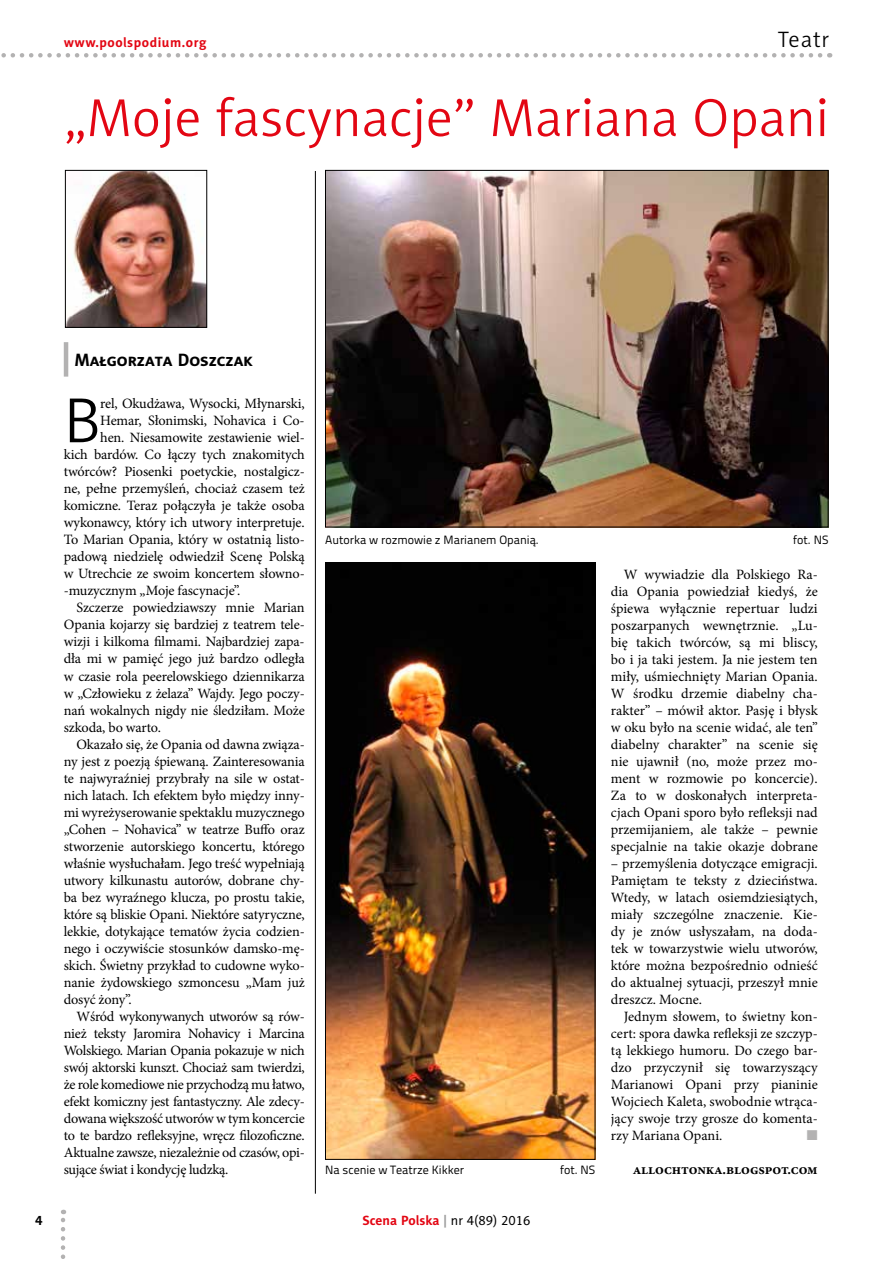
<style>
.page{position:relative;width:893px;height:1263px;background:#fff}
.page>*{position:absolute;margin:0;border:0;box-sizing:border-box;transform-origin:0 0}
.t1{font:64.35px "Naomi Sans EFN Light";color:#000}
.t2{font:54px "Naomi Sans EFN Light";color:#e30613}
.t3{font:22.5px "Naomi Sans EFN Light";letter-spacing:.04em;color:#000}
.t4{font:700 18px "Naomi Sans EFN";color:#000}
.t5{font:14.25px/17px "Minion Pro";letter-spacing:-.01em;color:#000;text-align:justify}
.t6{font:14.25px "Minion Pro";letter-spacing:-.03em;color:#000}
.t7{font:700 14.25px "Minion Pro";letter-spacing:-.01em;color:#000}
.t8{font:14.25px "Zapf Dingbats ITC";color:#b3b2b2}
.t9{font:700 13.5px "Naomi Sans EFN";color:#e30613}
.t10{font:700 13.5px "Naomi Sans EFN";letter-spacing:.04em;color:#e30613}
.t11{font:700 13.5px "Naomi Sans EFN";color:#000}
.t12{font:12px "Titillium Text 22 L";color:#000}
.s1{color:#9d9d9c}
.s2{font-weight:400;color:#000}
</style>
<div class="page">
<svg style="left:61px;top:1210px;width:4px;height:49px"></svg>
<hr style="left:315px;top:85px;width:1px;height:1109px;background:#000">
<svg style="left:1px;top:53px;width:819px;height:5px"></svg>
<div style="left:64px;top:85px;width:765px;height:85px;background:#fff"></div>
<hr style="left:64px;top:342px;width:4px;height:35px;background:#b3b2b2">
<img style="left:67px;top:172px;width:138px;height:154px">
<div style="left:65px;top:170px;width:142px;height:158px;border:1px solid #000"></div>
<img style="left:327px;top:563px;width:266px;height:595px">
<div style="left:325px;top:561px;width:270px;height:599px;border:1px solid #000"></div>
<img style="left:327px;top:172px;width:499px;height:353px">
<p class="t10" style="left:64px;top:34px;width:144px">www.poolspodium.org</p>
<h3 class="t3" style="left:778px;top:26px;width:53px">Teatr</h3>
<h2 class="t2" style="left:64px;top:87px;width:767px">„Moje fascynacje” Mariana Opani</h2>
<p class="t4" style="left:75px;top:349px;width:180px">Małgorzata Doszczak</p>
<h1 class="t1" style="left:64px;top:384px;width:39px">B</h1>
<p class="t5" style="left:100px;top:395px;width:206px">rel, Okudżawa, Wysocki, Młynarski,</p>
<p class="t5" style="left:100px;top:412px;width:206px">Hemar, Słonimski, Nohavica i Co-</p>
<p class="t5" style="left:100px;top:429px;width:206px">hen. Niesamowite zestawienie wiel-</p>
<p class="t5" style="left:64px;top:446px;width:242px">kich bardów. Co łączy tych znakomitych</p>
<p class="t5" style="left:64px;top:463px;width:242px">twórców? Piosenki poetyckie, nostalgicz-</p>
<p class="t5" style="left:64px;top:480px;width:242px">ne, pełne przemyśleń, chociaż czasem też</p>
<p class="t5" style="left:64px;top:497px;width:242px">komiczne. Teraz połączyła je także osoba</p>
<p class="t5" style="left:64px;top:514px;width:242px">wykonawcy, który ich utwory interpretuje.</p>
<p class="t5" style="left:64px;top:531px;width:242px">To Marian Opania, który w ostatnią listo-</p>
<p class="t5" style="left:64px;top:548px;width:242px">padową niedzielę odwiedził Scenę Polską</p>
<p class="t5" style="left:64px;top:565px;width:242px">w Utrechcie ze swoim koncertem słowno-</p>
<p class="t5" style="left:64px;top:582px;width:178px">-muzycznym „Moje fascynacje”.</p>
<p class="t5" style="left:77px;top:599px;width:230px">Szczerze powiedziawszy mnie Marian</p>
<p class="t5" style="left:64px;top:616px;width:242px">Opania kojarzy się bardziej z teatrem tele-</p>
<p class="t5" style="left:64px;top:633px;width:242px">wizji i kilkoma filmami. Najbardziej zapa-</p>
<p class="t5" style="left:64px;top:650px;width:242px">dła mi w pamięć jego już bardzo odległa</p>
<p class="t5" style="left:64px;top:667px;width:242px">w czasie rola peerelowskiego dziennikarza</p>
<p class="t5" style="left:64px;top:684px;width:242px">w „Człowieku z żelaza” Wajdy. Jego poczy-</p>
<p class="t5" style="left:64px;top:701px;width:242px">nań wokalnych nigdy nie śledziłam. Może</p>
<p class="t5" style="left:64px;top:719px;width:99px">szkoda, bo warto.</p>
<p class="t5" style="left:77px;top:736px;width:230px">Okazało się, że Opania od dawna związa-</p>
<p class="t5" style="left:64px;top:753px;width:242px">ny jest z poezją śpiewaną. Zainteresowania</p>
<p class="t5" style="left:64px;top:770px;width:242px">te najwyraźniej przybrały na sile w ostat-</p>
<p class="t5" style="left:64px;top:787px;width:242px">nich latach. Ich efektem było między inny-</p>
<p class="t5" style="left:64px;top:804px;width:242px">mi wyreżyserowanie spektaklu muzycznego</p>
<p class="t5" style="left:64px;top:821px;width:242px">„Cohen – Nohavica” w teatrze Buffo oraz</p>
<p class="t5" style="left:64px;top:838px;width:242px">stworzenie autorskiego koncertu, którego</p>
<p class="t5" style="left:64px;top:855px;width:242px">właśnie wysłuchałam. Jego treść wypełniają</p>
<p class="t5" style="left:64px;top:872px;width:242px">utwory kilkunastu autorów, dobrane chy-</p>
<p class="t5" style="left:64px;top:889px;width:242px">ba bez wyraźnego klucza, po prostu takie,</p>
<p class="t5" style="left:64px;top:906px;width:242px">które są bliskie Opani. Niektóre satyryczne,</p>
<p class="t5" style="left:64px;top:923px;width:242px">lekkie, dotykające tematów życia codzien-</p>
<p class="t5" style="left:64px;top:940px;width:242px">nego i oczywiście stosunków damsko-mę-</p>
<p class="t5" style="left:64px;top:957px;width:242px">skich. Świetny przykład to cudowne wyko-</p>
<p class="t5" style="left:64px;top:974px;width:242px">nanie żydowskiego szmoncesu „Mam już</p>
<p class="t5" style="left:64px;top:991px;width:69px">dosyć żony”.</p>
<p class="t6" style="left:77px;top:1007px;width:230px">Wśród wykonywanych utworów są rów-</p>
<p class="t5" style="left:64px;top:1025px;width:242px">nież teksty Jaromira Nohavicy i Marcina</p>
<p class="t5" style="left:64px;top:1042px;width:242px">Wolskiego. Marian Opania pokazuje w nich</p>
<p class="t5" style="left:64px;top:1059px;width:242px">swój aktorski kunszt. Chociaż sam twierdzi,</p>
<p class="t5" style="left:64px;top:1076px;width:242px">że role komediowe nie przychodzą mu łatwo,</p>
<p class="t5" style="left:64px;top:1093px;width:242px">efekt komiczny jest fantastyczny. Ale zdecy-</p>
<p class="t5" style="left:64px;top:1110px;width:242px">dowana większość utworów w tym koncercie</p>
<p class="t5" style="left:64px;top:1127px;width:242px">to te bardzo refleksyjne, wręcz filozoficzne.</p>
<p class="t5" style="left:64px;top:1144px;width:242px">Aktualne zawsze, niezależnie od czasów, opi-</p>
<p class="t5" style="left:64px;top:1161px;width:166px">sujące świat i kondycję ludzką.</p>
<p class="t12" style="left:325px;top:531px;width:215px">Autorka w rozmowie z Marianem Opanią.</p>
<p class="t12" style="left:793px;top:531px;width:37px">fot. NS</p>
<p class="t12" style="left:325px;top:1160px;width:140px">Na scenie w Teatrze Kikker</p>
<p class="t12" style="left:560px;top:1160px;width:37px">fot. NS</p>
<p class="t5" style="left:611px;top:566px;width:208px;text-indent:13px">W wywiadzie dla Polskiego Ra&shy;dia Opania powiedział kiedyś, że śpiewa wyłącznie repertuar ludzi poszarpanych wewnętrznie. „Lu&shy;bię takich twórców, są mi bliscy, bo i ja taki jestem. Ja nie jestem ten miły, uśmiechnięty Marian Opania.<br>W środku drzemie diabelny cha&shy;rakter” – mówił aktor. Pasję i błysk w oku było na scenie widać, ale ten” diabelny charakter” na scenie się nie ujawnił (no, może przez mo&shy;ment w rozmowie po koncercie).<br>Za to w doskonałych interpreta&shy;cjach Opani sporo było refleksji nad przemijaniem, ale także – pewnie specjalnie na takie okazje dobrane</p>
<p class="t5" style="left:611px;top:855px;width:208px">– przemyślenia dotyczące emigracji.<br>Pamiętam te teksty z dzieciństwa.<br>Wtedy, w latach osiemdziesiątych, miały szczególne znaczenie. Kie&shy;dy je znów usłyszałam, na doda&shy;tek w towarzystwie wielu utworów, które można bezpośrednio odnieść do aktualnej sytuacji, przeszył mnie dreszcz. Mocne.</p>
<p class="t5" style="left:611px;top:1008px;width:208px;text-indent:13px">Jednym słowem, to świetny kon&shy;cert: spora dawka refleksji ze szczyp&shy;tą lekkiego humoru. Do czego bar&shy;dzo przyczynił się towarzyszący Marianowi Opani przy pianinie Wojciech Kaleta, swobodnie wtrąca&shy;jący swoje trzy grosze do komenta&shy;rzy Mariana Opani.</p>
<p class="t8" style="left:807px;top:1128px;width:12px">■</p>
<p class="t7" style="left:633px;top:1159px;width:187px">allochtonka.blogspot.com</p>
<p class="t11" style="left:35px;top:1212px;width:9px">4</p>
<p class="t9" style="left:362px;top:1212px;width:170px">Scena Polska <span class="s1">|</span> <span class="s2">nr 4(89) 2016</span></p>
</div>
